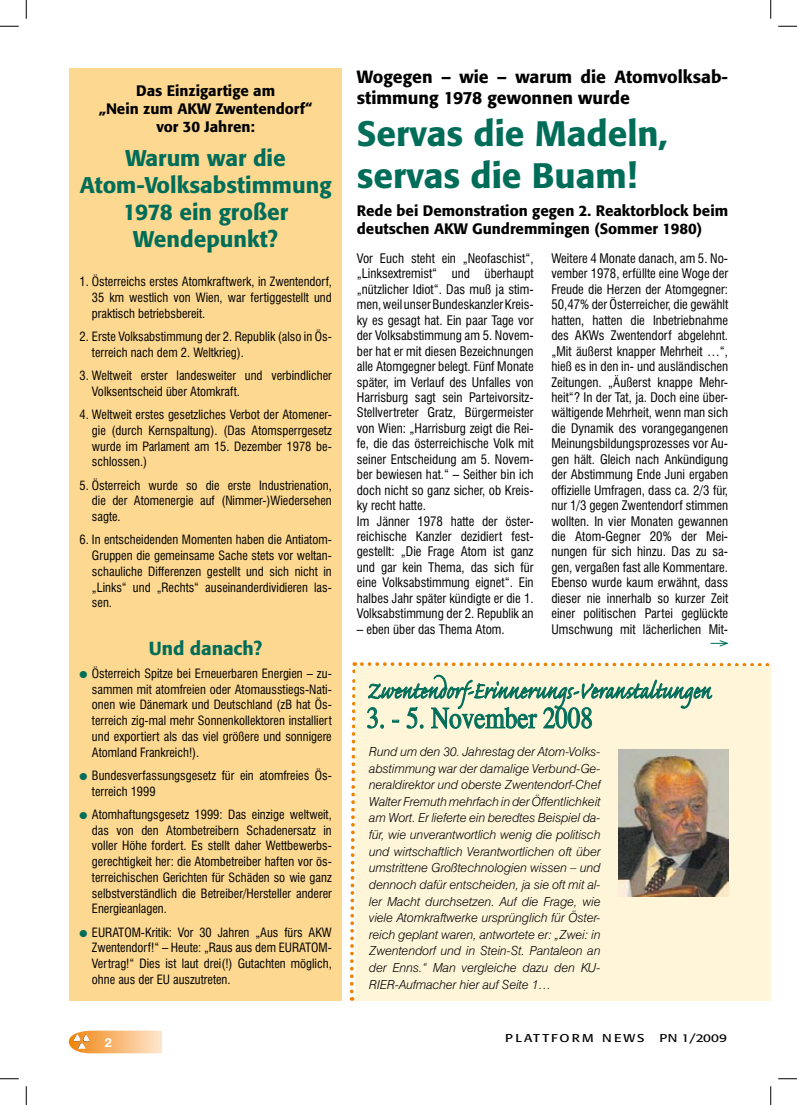
<style>
.page{position:relative;width:797px;height:1105px;background:#fff}
.page>*{position:absolute;margin:0;border:0;box-sizing:border-box;transform-origin:0 0}
.t1{font:500 35px/42px "Formata";color:#006d59}
.t2{font:30px "Caflisch Script Pro";color:#006d59;scale:.83 1}
.t3{font:30px "Times";color:#006d59;scale:.83 1}
.t4{font:500 22.5px/27px "Formata";color:#006d59;text-align:center}
.t5{font:500 18.75px "Formata";color:#006d59}
.t6{font:500 17.5px/21px "Formata";color:#000}
.t7{font:500 15px/18px "Formata";color:#000}
.t8{font:condensed 12.88px/15.5px "Swiss 721 BT";color:#000}
.t9{font:condensed 12.5px/15.8px "Swiss 721 BT";color:#000;text-align:justify}
.t10{font:italic 300 12.5px/16.6px "Swiss 721 BT";color:#000;text-align:justify}
.t11{font:11.25px "Formata";letter-spacing:.15em;color:#000;scale:1.2 1}
.s1{color:#006d59}
</style>
<div class="page">
<svg style="left:69px;top:1031px;width:93px;height:22px;background:#f8c184"></svg>
<img style="left:73px;top:1034px;width:17px;height:15px">
<div style="left:69px;top:69px;width:273px;height:932px;background:#fdd890"></div>
<svg style="left:710px;top:640px;width:19px;height:7px"></svg>
<svg style="left:349px;top:662px;width:421px;height:339px;background:#ebe3c8"></svg>
<svg style="left:0;top:25px;width:19px;height:2px"></svg>
<svg style="left:778px;top:25px;width:19px;height:2px"></svg>
<svg style="left:0;top:1078px;width:19px;height:1px"></svg>
<svg style="left:778px;top:1078px;width:19px;height:1px"></svg>
<svg style="left:25px;top:0;width:2px;height:19px"></svg>
<svg style="left:25px;top:1086px;width:2px;height:19px"></svg>
<svg style="left:770px;top:0;width:1px;height:19px"></svg>
<svg style="left:770px;top:1086px;width:1px;height:19px"></svg>
<p class="t7" style="left:99px;top:81px;width:215px;text-align:center">Das Einzigartige am<br>„Nein zum AKW Zwentendorf“ vor 30 Jahren:</p>
<h3 class="t4" style="left:80px;top:145px;width:253px">Warum war die<br>Atom-Volksabstimmung<br>1978 ein großer<br>Wendepunkt?</h3>
<p class="t9" style="left:92px;top:274px;width:241px;text-indent:-12px">1. Österreichs erstes Atomkraftwerk, in Zwentendorf, 35 km westlich von Wien, war fertiggestellt und praktisch betriebsbereit.</p>
<p class="t9" style="left:92px;top:329px;width:241px;text-indent:-12px">2. Erste Volksabstimmung der 2. Republik (also in Ös&shy;terreich nach dem 2. Weltkrieg).</p>
<p class="t9" style="left:92px;top:368px;width:241px;text-indent:-12px">3. Weltweit erster landesweiter und verbindlicher<br>Volksentscheid über Atomkraft.</p>
<p class="t9" style="left:92px;top:407px;width:241px;text-indent:-12px">4. Weltweit erstes gesetzliches Verbot der Atomener&shy;gie (durch Kernspaltung). (Das Atomsperrgesetz wurde im Parlament am 15. Dezember 1978 be&shy;schlossen.)</p>
<p class="t9" style="left:92px;top:477px;width:241px;text-indent:-12px">5. Österreich wurde so die erste Industrienation, die der Atomenergie auf (Nimmer-)Wiedersehen sagte.</p>
<p class="t9" style="left:92px;top:532px;width:241px;text-indent:-12px">6. In entscheidenden Momenten haben die Antiatom-Gruppen die gemeinsame Sache stets vor weltan&shy;schauliche Differenzen gestellt und sich nicht in „Links“ und „Rechts“ auseinanderdividieren las&shy;sen.</p>
<h3 class="t5" style="left:149px;top:636px;width:115px">Und danach?</h3>
<p class="t9" style="left:92px;top:665px;width:241px;text-indent:-12px"><span class="s1">●</span> Österreich Spitze bei Erneuerbaren Energien – zu&shy;sammen mit atomfreien oder Atomausstiegs-Nati&shy;onen wie Dänemark und Deutschland (zB hat Ös&shy;terreich zig-mal mehr Sonnenkollektoren installiert und exportiert als das viel größere und sonnigere Atomland Frankreich!).</p>
<p class="t9" style="left:92px;top:767px;width:241px;text-indent:-12px"><span class="s1">●</span> Bundesverfassungsgesetz für ein atomfreies Ös&shy;terreich 1999</p>
<p class="t9" style="left:92px;top:806px;width:241px;text-indent:-12px"><span class="s1">●</span> Atomhaftungsgesetz 1999: Das einzige weltweit, das von den Atombetreibern Schadenersatz in voller Höhe fordert. Es stellt daher Wettbewerbs&shy;gerechtigkeit her: die Atombetreiber haften vor ös&shy;terreichischen Gerichten für Schäden so wie ganz selbstverständlich die Betreiber/Hersteller anderer Energieanlagen.</p>
<p class="t9" style="left:92px;top:924px;width:241px;text-indent:-12px"><span class="s1">●</span> EURATOM-Kritik: Vor 30 Jahren „Aus fürs AKW Zwentendorf!“ – Heute: „Raus aus dem EURATOM-Vertrag!“ Dies ist laut drei(!) Gutachten möglich, ohne aus der EU auszutreten.</p>
<h3 class="t6" style="left:357px;top:66px;width:373px">Wogegen – wie – warum die Atomvolksab&shy;stimmung 1978 gewonnen wurde</h3>
<h1 class="t1" style="left:357px;top:112px;width:312px">Servas die Madeln, servas die Buam!</h1>
<p class="t7" style="left:357px;top:201px;width:373px">Rede bei Demonstration gegen 2. Reaktorblock beim deutschen AKW Gundremmingen (Sommer 1980)</p>
<p class="t8" style="left:357px;top:250px;width:178px">Vor Euch steht ein „Neofaschist“, „Linksextremist“ und überhaupt „nützlicher Idiot“. Das muß ja stim&shy;men, weil unser Bundeskanzler Kreis&shy;ky es gesagt hat. Ein paar Tage vor der Volksabstimmung am 5. Novem&shy;ber hat er mit diesen Bezeichnungen alle Atomgegner belegt. Fünf Monate später, im Verlauf des Unfalles von Harrisburg sagt sein Parteivorsitz-Stellvertreter Gratz, Bürgermeister von Wien: „Harrisburg zeigt die Rei&shy;fe, die das österreichische Volk mit seiner Entscheidung am 5. Novem&shy;ber bewiesen hat.“ – Seither bin ich doch nicht so ganz sicher, ob Kreis&shy;ky recht hatte.<br>Im Jänner 1978 hatte der öster&shy;reichische Kanzler dezidiert fest&shy;gestellt: „Die Frage Atom ist ganz und gar kein Thema, das sich für eine Volksabstimmung eignet“. Ein halbes Jahr später kündigte er die 1.<br>Volksabstimmung der 2. Republik an</p>
<p class="t8" style="left:357px;top:621px;width:149px">– eben über das Thema Atom.</p>
<p class="t8" style="left:551px;top:250px;width:178px;text-align:justify">Weitere 4 Monate danach, am 5. No&shy;vember 1978, erfüllte eine Woge der Freude die Herzen der Atomgegner:<br>50,47% der Österreicher, die gewählt hatten, hatten die Inbetriebnahme des AKWs Zwentendorf abgelehnt. „Mit äußerst knapper Mehrheit …“, hieß es in den in- und ausländischen Zeitungen. „Äußerst knappe Mehr&shy;heit“? In der Tat, ja. Doch eine über&shy;wältigende Mehrheit, wenn man sich die Dynamik des vorangegangenen Meinungsbildungsprozesses vor Au&shy;gen hält. Gleich nach Ankündigung der Abstimmung Ende Juni ergaben offizielle Umfragen, dass ca. 2/3 für, nur 1/3 gegen Zwentendorf stimmen wollten. In vier Monaten gewannen die Atom-Gegner 20% der Mei&shy;nungen für sich hinzu. Das zu sa&shy;gen, vergaßen fast alle Kommentare.<br>Ebenso wurde kaum erwähnt, dass dieser nie innerhalb so kurzer Zeit einer politischen Partei geglückte Umschwung mit lächerlichen Mit-</p>
<h2 class="t2" style="left:366px;top:675px;width:417px">Zwentendorf-Erinnerungs-Veranstaltungen</h2>
<h2 class="t3" style="left:366px;top:690px;width:274px">3. - 5. November 2008</h2>
<p class="t10" style="left:369px;top:743px;width:233px">Rund um den 30. Jahrestag der Atom-Volks&shy;abstimmung war der damalige Verbund-Ge&shy;neraldirektor und oberste Zwentendorf-Chef Walter Fremuth mehrfach in der Öffentlichkeit am Wort. Er lieferte ein beredtes Beispiel da&shy;für, wie unverantwortlich wenig die politisch und wirtschaftlich Verantwortlichen oft über umstrittene Großtechnologien wissen – und dennoch dafür entscheiden, ja sie oft mit al&shy;ler Macht durchsetzen. Auf die Frage, wie viele Atomkraftwerke ursprünglich für Öster&shy;reich geplant waren, antwortete er: „Zwei: in Zwentendorf und in Stein-St. Pantaleon an der Enns.“ Man vergleiche dazu den KU-RIER-Aufmacher hier auf Seite 1…</p>
<p class="t11" style="left:505px;top:1031px;width:118px">PLATTFORM NEWS</p>
<p class="t11" style="left:659px;top:1031px;width:58px">PN 1/2009</p>
</div>
